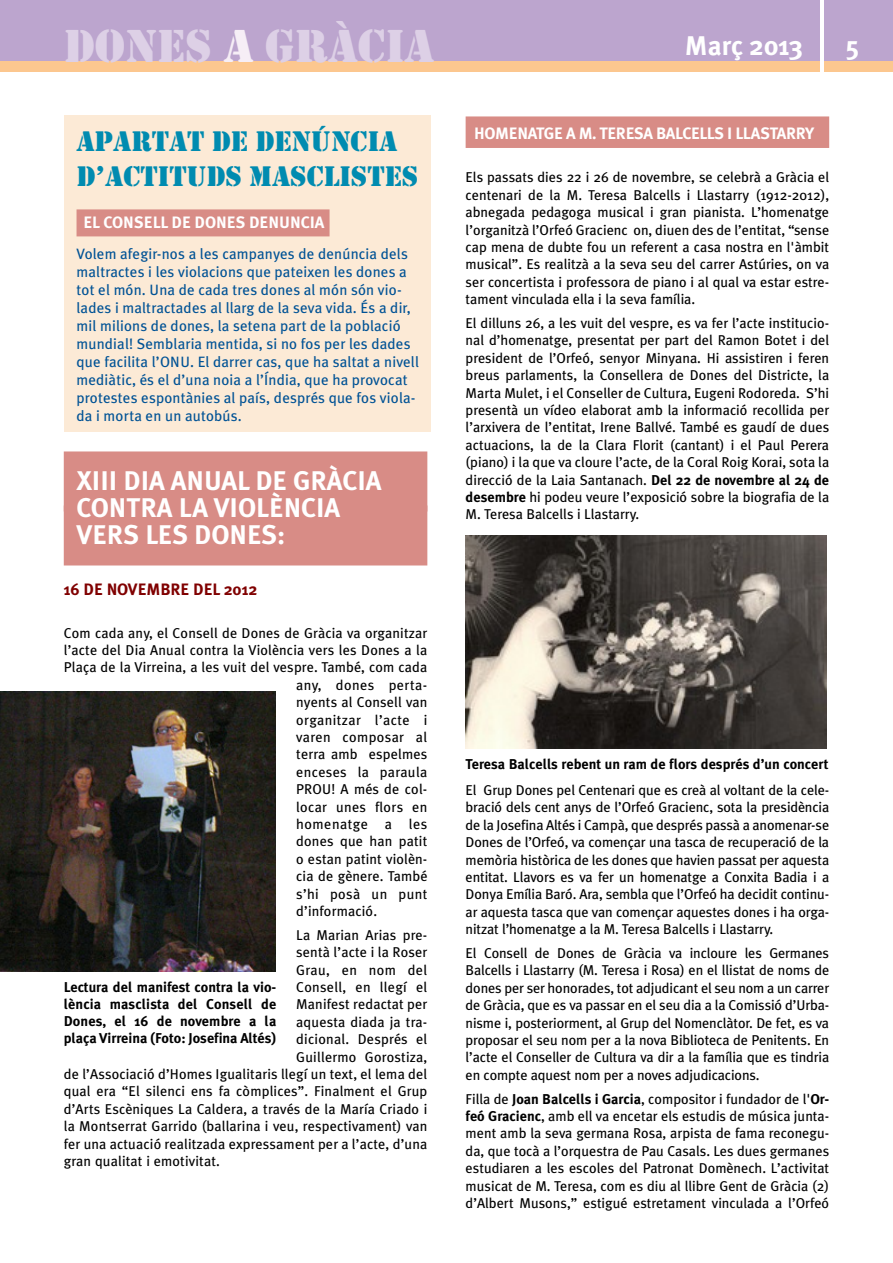
<style>
.page{position:relative;width:893px;height:1263px;background:#fff}
.page>*{position:absolute;margin:0;border:0;box-sizing:border-box;transform-origin:0 0}
.t1{font:47.7px "Stencil";color:#ddd0e6}
.t2{font:29.25px/34.5px "Stencil";color:#008bb0}
.t3{font:700 27px/27px "Meta Plus";color:#fff}
.t4{font:700 16.5px "Meta Plus";letter-spacing:-.02em;color:#fff}
.t5{font:700 16.5px "Meta Plus";color:#fff}
.t6{font:700 16.5px "Meta Plus";color:#800000}
.t7{font:15px/18px "Meta Plus";letter-spacing:.01em;color:#005295}
.t8{font:14.25px/17.4px "Meta Plus";letter-spacing:.01em;color:#000;text-align:justify}
.t9{font:700 14.25px/17.1px "Meta Plus";color:#000;text-align:justify}
.t10{font:14.25px "Meta Plus";letter-spacing:.03em;color:#000}
.t11{font:14.25px "Meta Plus";letter-spacing:.035em;color:#000}
.s1{color:#f6eef6}
.s2{font-weight:700}
</style>
<div class="page">
<div style="left:0;top:0;width:893px;height:62px;background:#bca5ce"></div>
<div style="left:0;top:62px;width:893px;height:10px;background:#fcc78f"></div>
<hr style="left:821px;top:0;width:3px;height:75px;background:#fff">
<div style="left:64px;top:116px;width:367px;height:316px;background:#fcead6"></div>
<div style="left:77px;top:209px;width:253px;height:27px;background:#d88c86"></div>
<div style="left:64px;top:451px;width:363px;height:60px;background:#d88c86"></div>
<div style="left:64px;top:505px;width:363px;height:60px;background:#d88c86"></div>
<div style="left:466px;top:116px;width:363px;height:32px;background:#d88c86"></div>
<img style="left:466px;top:535px;width:361px;height:213px">
<img style="left:0;top:691px;width:276px;height:281px">
<h1 class="t1" style="left:64px;top:19px;width:372px">DONES <span class="s1">A</span> GRÀCIA</h1>
<h2 class="t2" style="left:77px;top:125px;width:343px">APARTAT DE DENÚNCIA<br>D’ACTITUDS MASCLISTES</h2>
<p class="t5" style="left:83px;top:213px;width:243px">EL CONSELL DE DONES DENUNCIA</p>
<p class="t7" style="left:77px;top:244px;width:344px">Volem afegir-nos a les campanyes de denúncia dels maltractes i les violacions que pateixen les dones a tot el món. Una de cada tres dones al món són vio&shy;lades i maltractades al llarg de la seva vida. És a dir, mil milions de dones, la setena part de la població mundial! Semblaria mentida, si no fos per les dades que facilita l’ONU. El darrer cas, que ha saltat a nivell mediàtic, és el d’una noia a l’Índia, que ha provocat protestes espontànies al país, després que fos viola&shy;da i morta en un autobús.</p>
<h3 class="t3" style="left:77px;top:467px;width:306px">XIII DIA ANUAL DE GRÀCIA<br>CONTRA LA VIOLÈNCIA<br>VERS LES DONES:</h3>
<p class="t6" style="left:64px;top:579px;width:54px">16 de novembre</p>
<p class="t6" style="left:193px;top:579px;width:10px">del</p>
<p class="t6" style="left:224px;top:579px;width:35px">2012</p>
<p class="t8" style="left:64px;top:624px;width:365px">Com cada any, el Consell de Dones de Gràcia va organitzar</p>
<p class="t8" style="left:64px;top:641px;width:365px">l’acte del Dia Anual contra la Violència vers les Dones a la</p>
<p class="t8" style="left:64px;top:659px;width:365px">Plaça de la Virreina, a les vuit del vespre. També, com cada</p>
<p class="t10" style="left:296px;top:677px;width:133px">any, dones perta-</p>
<p class="t8" style="left:296px;top:693px;width:133px">nyents al Consell van</p>
<p class="t10" style="left:296px;top:711px;width:133px">organitzar l’acte i</p>
<p class="t8" style="left:296px;top:728px;width:133px">varen composar al</p>
<p class="t8" style="left:296px;top:746px;width:133px">terra amb espelmes</p>
<p class="t8" style="left:296px;top:763px;width:133px">enceses la paraula</p>
<p class="t8" style="left:296px;top:780px;width:131px">PROU! A més de col·</p>
<p class="t8" style="left:296px;top:798px;width:133px">locar unes flors en</p>
<p class="t11" style="left:296px;top:816px;width:133px">homenatge a les</p>
<p class="t8" style="left:296px;top:833px;width:133px">dones que han patit</p>
<p class="t8" style="left:296px;top:850px;width:133px">o estan patint violèn-</p>
<p class="t8" style="left:296px;top:867px;width:133px">cia de gènere. També</p>
<p class="t8" style="left:296px;top:885px;width:133px">s’hi posà un punt</p>
<p class="t8" style="left:296px;top:902px;width:82px">d’informació.</p>
<p class="t8" style="left:296px;top:926px;width:133px">La Marian Arias pre-</p>
<p class="t8" style="left:296px;top:943px;width:133px">sentà l’acte i la Roser</p>
<p class="t8" style="left:296px;top:961px;width:133px">Grau, en nom del</p>
<p class="t8" style="left:296px;top:978px;width:133px">Consell, en llegí el</p>
<p class="t8" style="left:296px;top:996px;width:133px">Manifest redactat per</p>
<p class="t8" style="left:296px;top:1013px;width:133px">aquesta diada ja tra-</p>
<p class="t8" style="left:296px;top:1030px;width:133px">dicional. Després el</p>
<p class="t8" style="left:296px;top:1048px;width:133px">Guillermo Gorostiza,</p>
<p class="t8" style="left:64px;top:1065px;width:365px">de l’Associació d’Homes Igualitaris llegí un text, el lema del</p>
<p class="t8" style="left:64px;top:1083px;width:365px">qual era “El silenci ens fa còmplices”. Finalment el Grup</p>
<p class="t8" style="left:64px;top:1100px;width:365px">d’Arts Escèniques La Caldera, a través de la María Criado i</p>
<p class="t8" style="left:64px;top:1117px;width:365px">la Montserrat Garrido (ballarina i veu, respectivament) van</p>
<p class="t8" style="left:64px;top:1135px;width:365px">fer una actuació realitzada expressament per a l’acte, d’una</p>
<p class="t8" style="left:64px;top:1152px;width:158px">gran qualitat i emotivitat.</p>
<p class="t9" style="left:64px;top:978px;width:214px">Lectura del manifest contra la vio&shy;lència masclista del Consell de Dones, el 16 de novembre a la plaça Virreina (Foto: Josefina Altés)</p>
<h3 class="t3" style="left:685px;top:32px;width:120px">Març 2013</h3>
<h3 class="t3" style="left:846px;top:32px;width:15px">5</h3>
<p class="t4" style="left:474px;top:124px;width:342px">H OMENATGE A M. TERESA BALCELLS I LLASTARRY</p>
<p class="t8" style="left:466px;top:169px;width:365px">Els passats dies 22 i 26 de novembre, se celebrà a Gràcia el centenari de la M. Teresa Balcells i Llastarry (1912-2012), abnegada pedagoga musical i gran pianista. L’homenatge l’organitzà l’Orfeó Gracienc on, diuen des de l’entitat, “sense cap mena de dubte fou un referent a casa nostra en l'àmbit musical”. Es realitzà a la seva seu del carrer Astúries, on va ser concertista i professora de piano i al qual va estar estre&shy;tament vinculada ella i la seva família.</p>
<p class="t8" style="left:466px;top:314px;width:365px">El dilluns 26, a les vuit del vespre, es va fer l’acte institucio&shy;nal d’homenatge, presentat per part del Ramon Botet i del president de l’Orfeó, senyor Minyana. Hi assistiren i feren breus parlaments, la Consellera de Dones del Districte, la Marta Mulet, i el Conseller de Cultura, Eugeni Rodoreda. S’hi presentà un vídeo elaborat amb la informació recollida per l’arxivera de l’entitat, Irene Ballvé. També es gaudí de dues actuacions, la de la Clara Florit (cantant) i el Paul Perera (piano) i la que va cloure l’acte, de la Coral Roig Korai, sota la direcció de la Laia Santanach. <span class="s2">Del 22 de novembre al 24 de desembre</span> hi podeu veure l’exposició sobre la biografia de la M. Teresa Balcells i Llastarry.</p>
<p class="t9" style="left:466px;top:755px;width:364px">Teresa Balcells rebent un ram de flors després d’un concert</p>
<p class="t8" style="left:466px;top:781px;width:365px">El Grup Dones pel Centenari que es creà al voltant de la cele&shy;bració dels cent anys de l’Orfeó Gracienc, sota la presidència de la Josefina Altés i Campà, que després passà a anomenar-se Dones de l’Orfeó, va començar una tasca de recuperació de la memòria històrica de les dones que havien passat per aquesta entitat. Llavors es va fer un homenatge a Conxita Badia i a Donya Emília Baró. Ara, sembla que l’Orfeó ha decidit continu&shy;ar aquesta tasca que van començar aquestes dones i ha orga&shy;nitzat l’homenatge a la M. Teresa Balcells i Llastarry.</p>
<p class="t8" style="left:466px;top:944px;width:365px">El Consell de Dones de Gràcia va incloure les Germanes Balcells i Llastarry (M. Teresa i Rosa) en el llistat de noms de dones per ser honorades, tot adjudicant el seu nom a un carrer de Gràcia, que es va passar en el seu dia a la Comissió d’Urba&shy;nisme i, posteriorment, al Grup del Nomenclàtor. De fet, es va proposar el seu nom per a la nova Biblioteca de Penitents. En l’acte el Conseller de Cultura va dir a la família que es tindria en compte aquest nom per a noves adjudicacions.</p>
<p class="t8" style="left:466px;top:1090px;width:365px">Filla de <span class="s2">Joan Balcells i Garcia</span>, compositor i fundador de l'<span class="s2">Or&shy;feó Gracienc</span>, amb ell va encetar els estudis de música junta&shy;ment amb la seva germana Rosa, arpista de fama reconegu&shy;da, que tocà a l’orquestra de Pau Casals. Les dues germanes estudiaren a les escoles del Patronat Domènech. L’activitat musicat de M. Teresa, com es diu al llibre Gent de Gràcia (2) d’Albert Musons,” estigué estretament vinculada a l’Orfeó</p>
</div>
